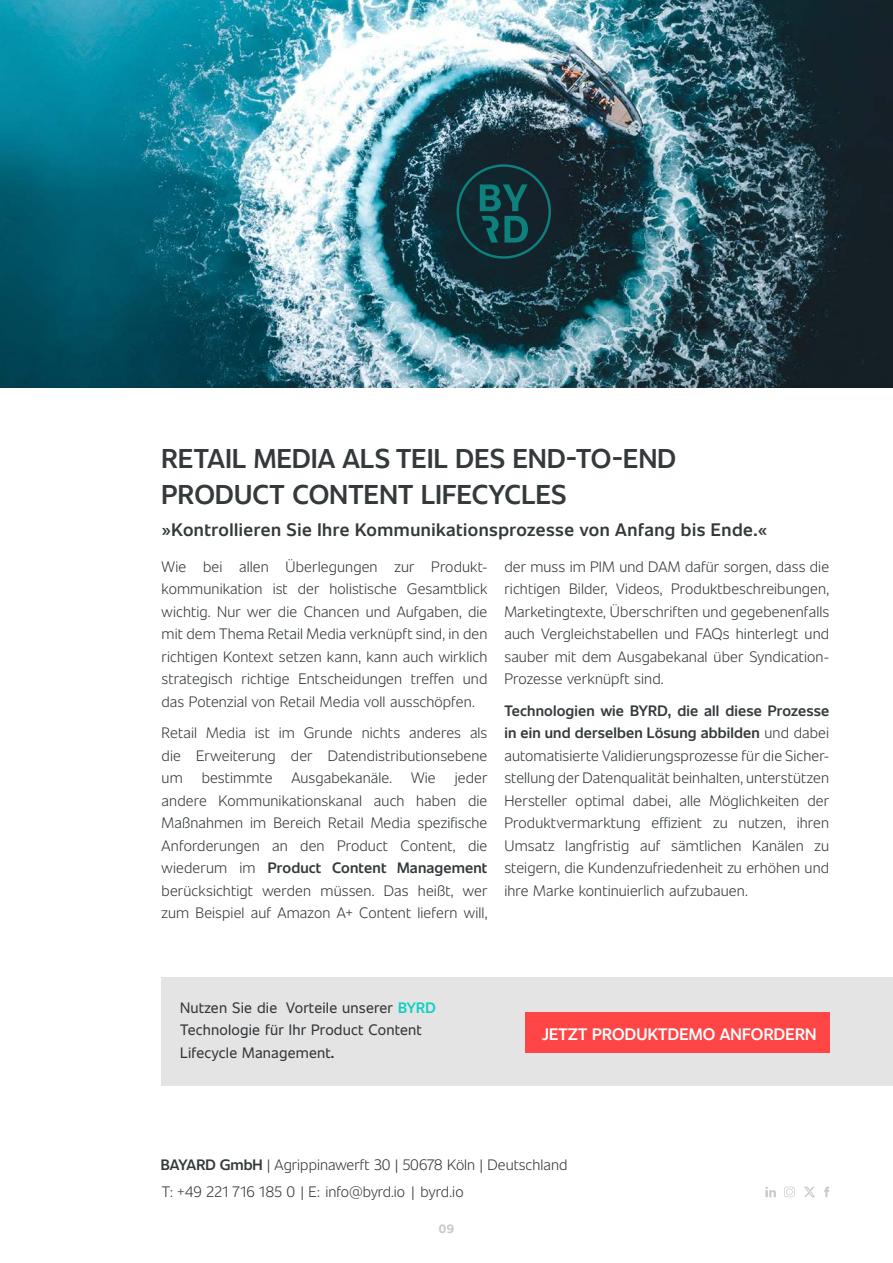
<style>
.page{position:relative;width:893px;height:1263px;background:#fff}
.page>*{position:absolute;margin:0;border:0;box-sizing:border-box;transform-origin:0 0}
.t1{font:600 27px/36px "Unitext";letter-spacing:.01em;color:#34393b}
.t2{font:600 18px "Unitext";letter-spacing:.025em;color:#34393b}
.t3{font:600 16.5px "Unitext";letter-spacing:.01em;color:#fff}
.t4{font:300 15px/22.5px "Unitext";letter-spacing:.005em;color:#34393b;text-align:justify}
.t5{font:15px/22.5px "Unitext";letter-spacing:.01em;color:#34393b}
.t6{font:700 12px "Unitext";color:#cac9c9}
.s1{font-weight:600}
.s2{font-weight:600;color:#0ad1c4}
</style>
<div class="page">
<img style="left:0;top:0;width:893px;height:387px">
<svg style="left:457px;top:164px;width:94px;height:95px;background:#11383d"></svg>
<div style="left:162px;top:978px;width:731px;height:108px;background:#e5e4e5"></div>
<div style="left:525px;top:1013px;width:304px;height:40px;background:#ff4545"></div>
<svg style="left:824px;top:1187px;width:5px;height:10px"></svg>
<svg style="left:784px;top:1187px;width:11px;height:10px"></svg>
<svg style="left:765px;top:1187px;width:11px;height:10px"></svg>
<svg style="left:804px;top:1187px;width:11px;height:10px"></svg>
<h1 class="t1" style="left:162px;top:439px;width:516px">RETAIL MEDIA ALS TEIL DES END-TO-END<br>PRODUCT CONTENT LIFECYCLES</h1>
<p class="t2" style="left:162px;top:516px;width:607px">»Kontrollieren Sie Ihre Kommunikationsprozesse von Anfang bis Ende.«</p>
<p class="t4" style="left:162px;top:554px;width:327px">Wie bei allen Überlegungen zur Produkt&shy;kommunikation ist der holistische Gesamtblick wichtig. Nur wer die Chancen und Aufgaben, die mit dem Thema Retail Media verknüpft sind, in den richtigen Kontext setzen kann, kann auch wirklich strategisch richtige Entscheidungen treffen und das Potenzial von Retail Media voll ausschöpfen.</p>
<p class="t4" style="left:162px;top:720px;width:327px">Retail Media ist im Grunde nichts anderes als die Erweiterung der Datendistributionsebene um</p>
<p class="t4" style="left:504px;top:554px;width:326px">der muss im PIM und DAM dafür sorgen, dass die richtigen Bilder, Videos, Produktbeschreibungen, Marketingtexte, Überschriften und gegebenenfalls auch Vergleichstabellen und FAQs hinterlegt und sauber mit dem Ausgabekanal über Syndication-Prozesse verknüpft sind.</p>
<p class="t4" style="left:504px;top:698px;width:326px"><span class="s1">Technologien wie BYRD, die all diese Prozesse in ein und derselben Lösung abbilden</span> und dabei automatisierte Validierungsprozesse für die Sicher&shy;stellung der Datenqualität beinhalten, unterstützen Hersteller optimal dabei, alle Möglichkeiten der Produktvermarktung effizient zu nutzen, ihren Umsatz langfristig auf sämtlichen Kanälen zu steigern, die Kundenzufriedenheit zu erhöhen und ihre Marke kontinuierlich aufzubauen.</p>
<p class="t4" style="left:162px;top:765px;width:327px;text-indent:293px">jeder andere Kommunikationskanal auch haben die Maßnahmen im Bereich Retail Media spezifische Anforderungen an den Product Content, die wiederum im <span class="s1">Product Content Management </span>berücksichtigt werden müssen. Das heißt, wer zum Beispiel auf Amazon A+ Content liefern will,</p>
<p class="t4" style="left:202px;top:765px;width:72px">bestimmte</p>
<p class="t4" style="left:291px;top:765px;width:102px">Ausgabekanäle.</p>
<p class="t4" style="left:411px;top:765px;width:26px">Wie</p>
<p class="t5" style="left:180px;top:995px;width:257px">Nutzen Sie die Vorteile unserer <span class="s2">BYRD<br></span>Technologie für Ihr Product Content<br>Lifecycle Management<span class="s1">.</span></p>
<p class="t3" style="left:542px;top:1022px;width:276px">JETZT PRODUKTDEMO ANFORDERN</p>
<p class="t4" style="left:161px;top:1150px;width:408px;line-height:27px"><span class="s1">BAYARD GmbH</span> | Agrippinawerft 30 | 50678 Köln | Deutschland<br>T: +49 221 716 185 0 | E: info@byrd.io | byrd.io</p>
<p class="t6" style="left:439px;top:1220px;width:17px">09</p>
</div>
